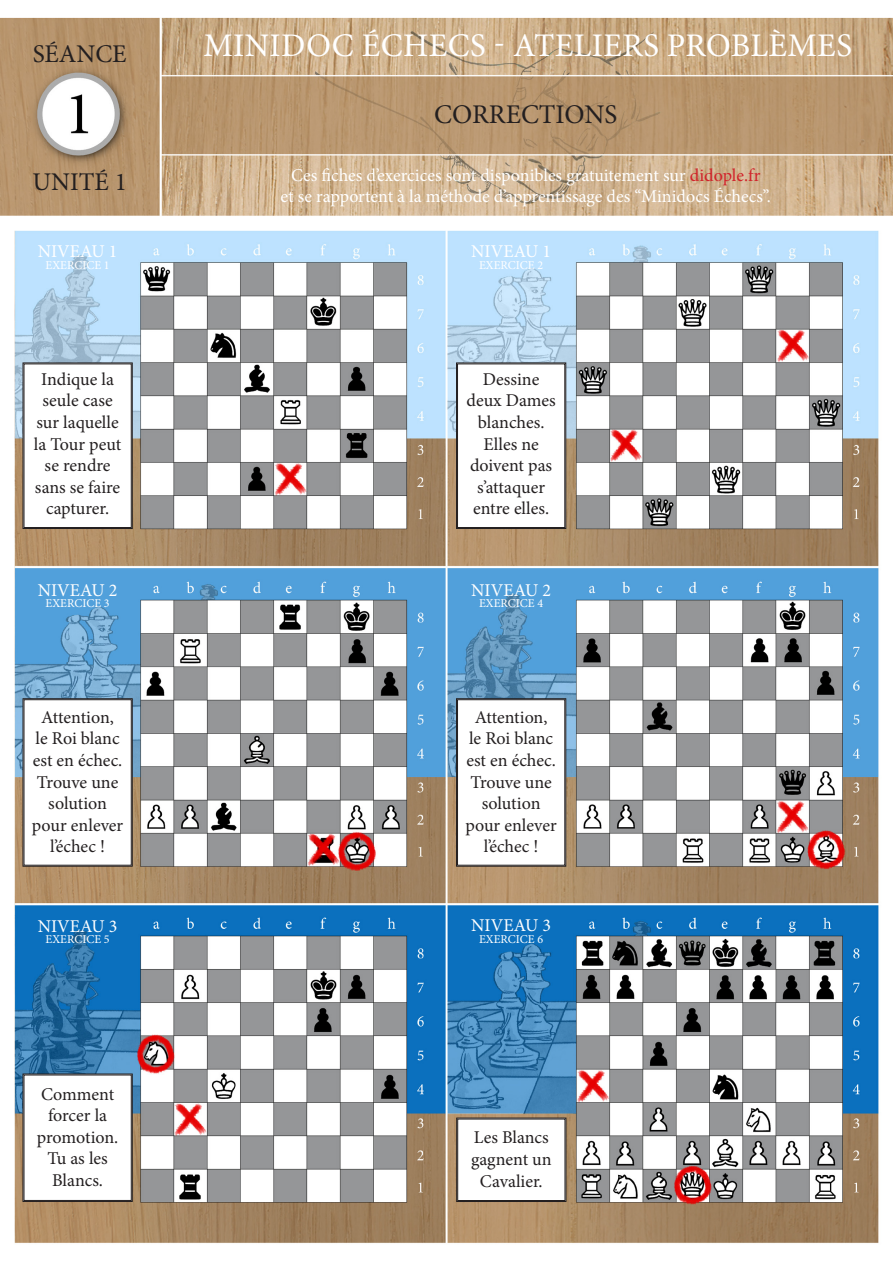
<style>
.page{position:relative;width:893px;height:1263px;background:#fff}
.page>*{position:absolute;margin:0;border:0;box-sizing:border-box;transform-origin:0 0}
.t1{font:33px "Minion Pro";letter-spacing:.01em;color:#fff}
.t2{font:27px "Minion Pro";color:#231f20}
.t3{font:25.5px "Minion Pro";color:#231f20}
.t4{font:18px/21.6px "Minion Pro";color:#231f20;text-align:center}
.t5{font:18px "Minion Pro";color:#fff}
.t6{font:12px "Minion Pro";color:#fff}
.s1{color:#d1232a}
</style>
<div class="page">
<img style="left:0;top:17px;width:893px;height:1226px">
<svg style="left:22px;top:698px;width:111px;height:169px"></svg>
<div style="left:24px;top:699px;width:108px;height:166px;border:1px solid #231f20"></div>
<svg style="left:456px;top:698px;width:110px;height:169px"></svg>
<div style="left:457px;top:699px;width:108px;height:166px;border:1px solid #231f20"></div>
<svg style="left:22px;top:362px;width:111px;height:167px"></svg>
<div style="left:24px;top:364px;width:108px;height:164px;border:1px solid #231f20"></div>
<svg style="left:456px;top:362px;width:110px;height:167px"></svg>
<div style="left:457px;top:364px;width:108px;height:164px;border:1px solid #231f20"></div>
<svg style="left:22px;top:1073px;width:111px;height:129px"></svg>
<div style="left:24px;top:1075px;width:108px;height:126px;border:1px solid #231f20"></div>
<svg style="left:456px;top:1117px;width:110px;height:85px"></svg>
<div style="left:457px;top:1119px;width:108px;height:82px;border:1px solid #231f20"></div>
<p class="t3" style="left:33px;top:37px;width:96px">SÉANCE</p>
<p class="t1" style="left:203px;top:23px;width:650px">MINIDOC ÉCHECS - ATELIERS PROBLÈMES</p>
<p class="t2" style="left:434px;top:96px;width:185px">CORRECTIONS</p>
<p class="t3" style="left:32px;top:165px;width:96px">UNITÉ 1</p>
<p class="t5" style="left:291px;top:163px;width:471px">Ces fiches d’exercices sont disponibles gratuitement sur <span class="s1">didople.fr</span></p>
<p class="t5" style="left:281px;top:185px;width:492px">et se rapportent à la méthode d’apprentissage des ‘‘Minidocs Échecs’’.</p>
<p class="t5" style="left:38px;top:239px;width:81px">NIVEAU 1</p>
<p class="t5" style="left:471px;top:239px;width:81px">NIVEAU 1</p>
<p class="t6" style="left:46px;top:258px;width:66px">EXERCICE 1</p>
<p class="t6" style="left:479px;top:258px;width:66px">EXERCICE 2</p>
<p class="t4" style="left:34px;top:368px;width:89px">Indique la seule case sur laquelle la Tour peut se rendre sans se faire</p>
<p class="t4" style="left:46px;top:498px;width:65px">capturer.</p>
<p class="t4" style="left:466px;top:368px;width:91px">Dessine deux Dames blanches.<br>Elles ne doivent pas s’attaquer entre elles.</p>
<p class="t5" style="left:38px;top:578px;width:81px">NIVEAU 2</p>
<p class="t5" style="left:471px;top:578px;width:81px">NIVEAU 2</p>
<p class="t6" style="left:46px;top:596px;width:66px">EXERCICE 3</p>
<p class="t6" style="left:479px;top:596px;width:66px">EXERCICE 4</p>
<p class="t4" style="left:32px;top:706px;width:93px">Attention,<br>le Roi blanc est en échec.<br>Trouve une solution pour enlever l’échec !</p>
<p class="t4" style="left:465px;top:706px;width:93px">Attention,<br>le Roi blanc est en échec.<br>Trouve une solution pour enlever l’échec !</p>
<p class="t5" style="left:38px;top:914px;width:81px">NIVEAU 3</p>
<p class="t6" style="left:46px;top:931px;width:66px">EXERCICE 5</p>
<p class="t4" style="left:37px;top:1083px;width:83px">Comment forcer la promotion.</p>
<p class="t4" style="left:47px;top:1148px;width:62px;text-align:left">Tu as les<br>Blancs.</p>
<p class="t5" style="left:471px;top:913px;width:81px">NIVEAU 3</p>
<p class="t6" style="left:479px;top:931px;width:66px">EXERCICE 6</p>
<p class="t4" style="left:471px;top:1127px;width:82px">Les Blancs gagnent un<br>Cavalier.</p>
</div>
